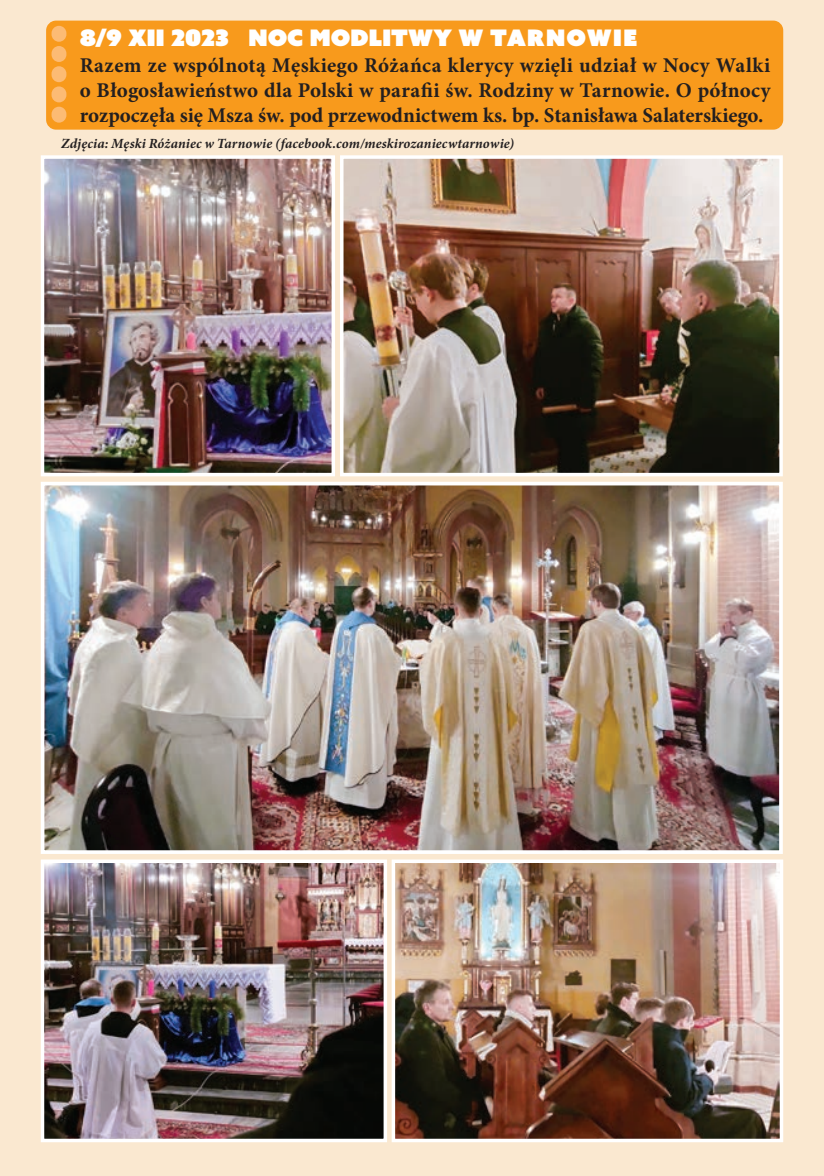
<style>
.page{position:relative;width:824px;height:1176px;background:#fff}
.page>*{position:absolute;margin:0;border:0;box-sizing:border-box;transform-origin:0 0}
.t1{font:22.75px "Azo Sans Uber";letter-spacing:.005em;color:#fff}
.t2{font:700 21px/25.2px "Minion Pro";color:#231f20;text-align:justify}
.t3{font:italic 700 14px "Minion Pro";letter-spacing:.005em;color:#231f20}
</style>
<div class="page">
<div style="left:0;top:0;width:823px;height:1176px;background:#fae8d0"></div>
<img style="left:345px;top:160px;width:432px;height:311px">
<div style="left:340px;top:155px;width:442px;height:321px;border:4px solid #fff"></div>
<img style="left:46px;top:160px;width:284px;height:311px">
<div style="left:41px;top:155px;width:294px;height:321px;border:4px solid #fff"></div>
<img style="left:46px;top:487px;width:731px;height:362px">
<div style="left:41px;top:482px;width:741px;height:372px;border:4px solid #fff"></div>
<div style="left:46px;top:21px;width:737px;height:109px;background:#f89a1c;border-radius:10px"></div>
<div style="left:51px;top:26px;width:15px;height:16px;background:#fcbb74;border-radius:7px"></div>
<div style="left:51px;top:46px;width:15px;height:16px;background:#fcbb74;border-radius:7px"></div>
<div style="left:51px;top:66px;width:15px;height:16px;background:#fcbb74;border-radius:7px"></div>
<div style="left:51px;top:86px;width:15px;height:16px;background:#fcbb74;border-radius:7px"></div>
<div style="left:51px;top:107px;width:15px;height:16px;background:#fcbb74;border-radius:7px"></div>
<img style="left:396px;top:864px;width:382px;height:273px">
<div style="left:391px;top:859px;width:392px;height:283px;border:4px solid #fff"></div>
<img style="left:46px;top:864px;width:336px;height:273px">
<div style="left:41px;top:859px;width:346px;height:283px;border:4px solid #fff"></div>
<p class="t1" style="left:80px;top:23px;width:559px">8/9 XII 2023 NOC MODLITWY W TARNOWIE</p>
<p class="t2" style="left:80px;top:52px;width:692px">Razem ze wspólnotą Męskiego Różańca klerycy wzięli udział w Nocy Walki o Błogosławieństwo dla Polski w parafii św. Rodziny w Tarnowie. O północy rozpoczęła się Msza św. pod przewodnictwem ks. bp. Stanisława Salaterskiego.</p>
<p class="t3" style="left:61px;top:133px;width:454px">Zdjęcia: Męski Różaniec w Tarnowie (facebook.com/meskirozaniecwtarnowie)</p>
</div>
